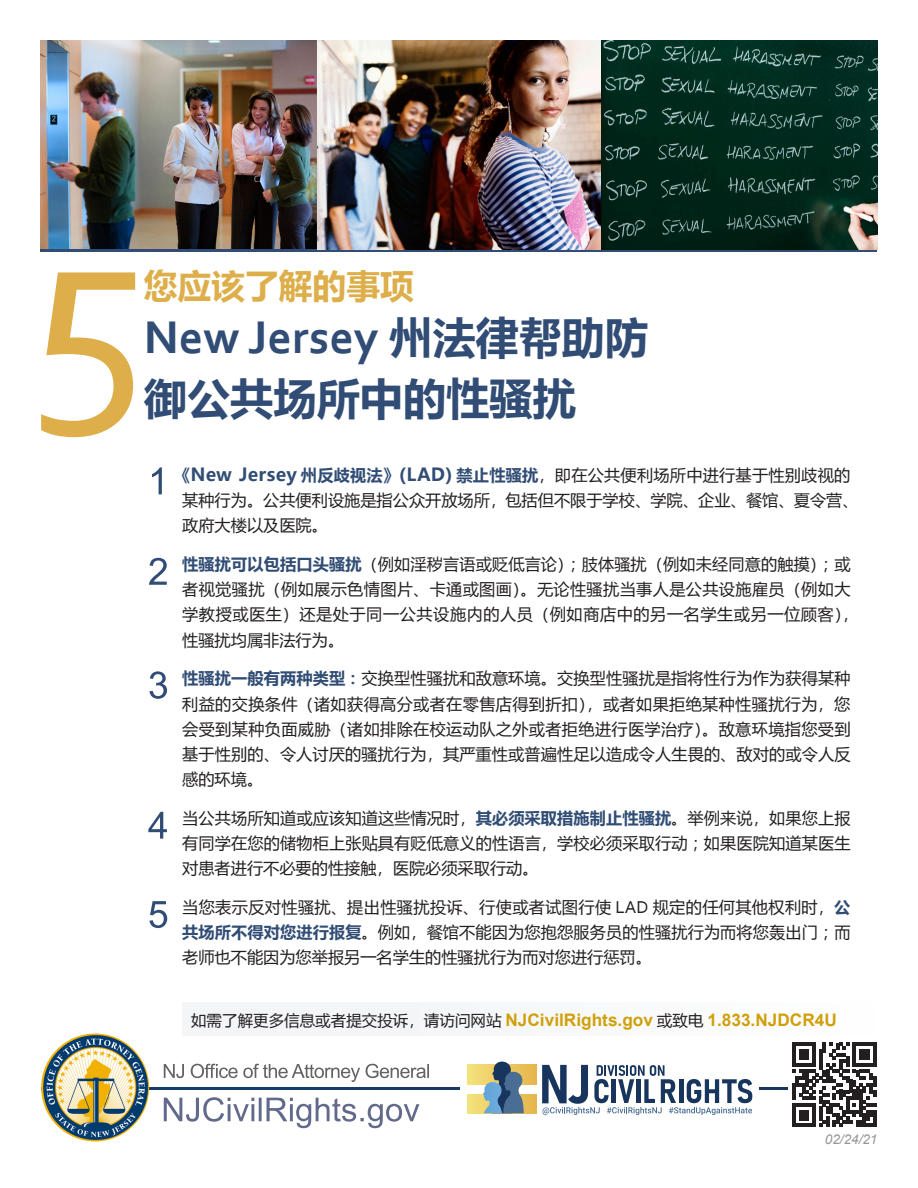
<style>
.page{position:relative;width:918px;height:1188px;background:#fff}
.page>*{position:absolute;margin:0;border:0;box-sizing:border-box;transform-origin:0 0}
.Head{font:700 48px "Corbel";color:#314d75}
.Head-2{font:700 43.2px "Microsoft Ya Hei";color:#314d75}
.t1{font:700 33.75px "Microsoft Ya Hei";color:#ddae49}
.t2{font:700 17.25px "Arial";color:#d0a00a}
.Body{font:16.2px/25.2px "Microsoft Ya Hei";letter-spacing:.005em;color:#231f20;text-align:justify}
.date_footer{font:italic 13.5px "Arial";color:#939598}
.s1{font-family:"Microsoft Ya Hei";font-size:43.2px}
.s2{font-weight:700;color:#314d75}
.s3{font-weight:700;font-size:18px;color:#314d75}
.s4{font-family:"Corbel";font-size:18px}
.s5{font-family:"Microsoft Ya Hei";font-weight:400;font-size:15.6px;color:#231f20}
</style>
<div class="page">
<div style="left:182px;top:1002px;width:696px;height:34px;background:#f6f7f9"></div>
<svg style="left:41px;top:272px;width:94px;height:165px"></svg>
<svg style="left:149px;top:1088px;width:638px;height:2px"></svg>
<svg style="left:164px;top:1097px;width:255px;height:31px"></svg>
<svg style="left:164px;top:1064px;width:265px;height:18px"></svg>
<div style="left:460px;top:1057px;width:299px;height:63px;background:#fff"></div>
<svg style="left:467px;top:1065px;width:69px;height:19px"></svg>
<svg style="left:467px;top:1094px;width:69px;height:19px"></svg>
<svg style="left:483px;top:1062px;width:41px;height:51px;background:#748a91"></svg>
<svg style="left:542px;top:1065px;width:210px;height:50px"></svg>
<img style="left:41px;top:1034px;width:108px;height:108px;border-radius:54px">
<svg style="left:792px;top:1043px;width:84px;height:84px"></svg>
<img style="left:40px;top:40px;width:277px;height:210px">
<svg style="left:152px;top:467px;width:10px;height:27px"></svg>
<svg style="left:149px;top:558px;width:18px;height:27px"></svg>
<svg style="left:149px;top:671px;width:18px;height:28px"></svg>
<svg style="left:148px;top:812px;width:19px;height:27px"></svg>
<svg style="left:149px;top:901px;width:18px;height:27px"></svg>
<hr style="left:40px;top:250px;width:838px;height:2px;background:#314d75">
<img style="left:601px;top:41px;width:277px;height:209px">
<img style="left:317px;top:40px;width:284px;height:210px">
<h3 class="t1" style="left:144px;top:262px;width:271px">您应该了解的事项</h3>
<p class="Head" style="left:144px;top:307px;width:506px">New Jersey <span class="s1">州法律帮助防</span></p>
<p class="Head-2" style="left:144px;top:368px;width:433px">御公共场所中的性骚扰</p>
<p class="Body" style="left:182px;top:462px;width:678px;text-align:left;text-indent:-8px"><span class="s2">《</span><span class="s3">New Jersey</span> <span class="s2">州反歧视法》</span><span class="s3">(LAD)</span> <span class="s2">禁止性骚扰</span>，即在公共便利场所中进行基于性别歧视的某种行为。公共便利设施是指公众开放场所，包括但不限于学校、学院、企业、餐馆、夏令营、政府大楼以及医院。</p>
<p class="Body" style="left:182px;top:551px;width:678px;text-align:left"><span class="s2">性骚扰可以包括口头骚扰</span>（例如淫秽言语或贬低言论）；肢体骚扰（例如未经同意的触摸）；或者视觉骚扰（例如展示色情图片、卡通或图画）。无论性骚扰当事人是公共设施雇员（例如大学教授或医生）还是处于同一公共设施内的人员（例如商店中的另一名学生或另一位顾客），性骚扰均属非法行为。</p>
<p class="Body" style="left:182px;top:665px;width:670px"><span class="s2">性骚扰一般有两种类型：</span>交换型性骚扰和敌意环境。交换型性骚扰是指将性行为作为获得某种利益的交换条件（诸如获得高分或者在零售店得到折扣），或者如果拒绝某种性骚扰行为，您会受到某种负面威胁（诸如排除在校运动队之外或者拒绝进行医学治疗）。敌意环境指您受到基于性别的、令人讨厌的骚扰行为，其严重性或普遍性足以造成令人生畏的、敌对的或令人反感的环境。</p>
<p class="Body" style="left:182px;top:805px;width:670px">当公共场所知道或应该知道这些情况时，<span class="s2">其必须采取措施制止性骚扰</span>。举例来说，如果您上报有同学在您的储物柜上张贴具有贬低意义的性语言，学校必须采取行动；如果医院知道某医生对患者进行不必要的性接触，医院必须采取行动。</p>
<p class="Body" style="left:182px;top:894px;width:670px">当您表示反对性骚扰、提出性骚扰投诉、行使或者试图行使 <span class="s4">LAD</span> 规定的任何其他权利时，<span class="s2">公共场所不得对您进行报复</span>。例如，餐馆不能因为您抱怨服务员的性骚扰行为而将您轰出门；而老师也不能因为您举报另一名学生的性骚扰行为而对您进行惩罚。</p>
<p class="t2" style="left:191px;top:1008px;width:647px"><span class="s5">如需了解更多信息或者提交投诉，请访问网站</span> NJCivilRights.gov <span class="s5">或致电</span> 1.833.NJDCR4U</p>
<p class="date_footer" style="left:825px;top:1130px;width:54px">02/24/21</p>
</div>
